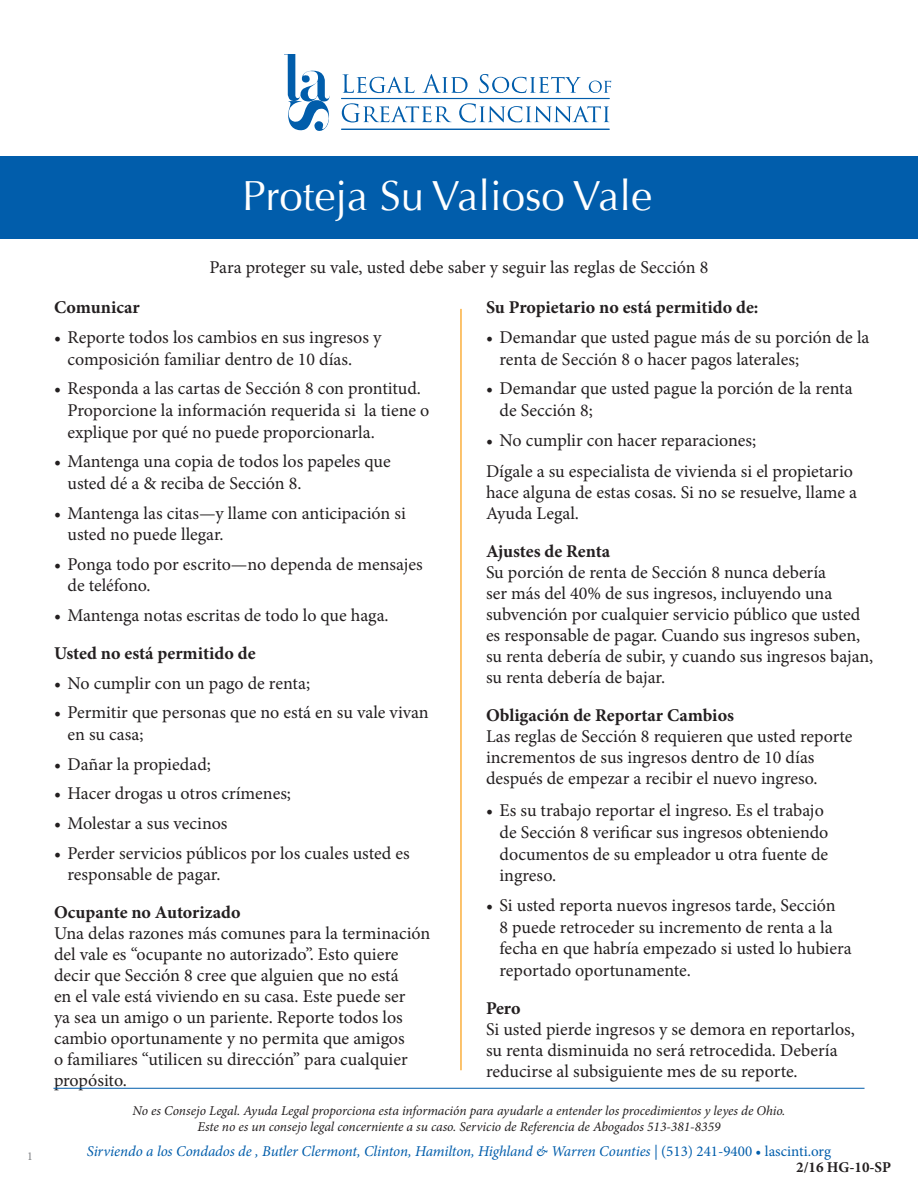
<style>
.page{position:relative;width:918px;height:1188px;background:#fff}
.page>*{position:absolute;margin:0;border:0;box-sizing:border-box;transform-origin:0 0}
.t1{font:42px "Optima";color:#fff}
.body{font:18px/21px "Minion Pro";color:#231f20}
.subhead{font:700 18px "Minion Pro";color:#231f20}
.t2{font:italic 15px "Minion Pro";letter-spacing:-.005em;color:#015dab}
.t3{font:700 15px "Minion Pro";letter-spacing:-.005em;color:#231f20}
.t4{font:italic 13.5px/16.2px "Minion Pro";letter-spacing:-.005em;color:#231f20;text-align:center}
.t5{font:12px "Minion Pro";color:#808285}
.s1{font-style:normal}
</style>
<div class="page">
<svg style="left:284px;top:54px;width:46px;height:77px"></svg>
<svg style="left:342px;top:74px;width:73px;height:19px"></svg>
<svg style="left:422px;top:74px;width:46px;height:19px"></svg>
<svg style="left:479px;top:74px;width:102px;height:19px"></svg>
<svg style="left:589px;top:81px;width:22px;height:12px"></svg>
<svg style="left:342px;top:103px;width:110px;height:19px"></svg>
<svg style="left:459px;top:103px;width:150px;height:19px"></svg>
<hr style="left:341px;top:98px;width:268px;height:1px;background:#015dab">
<hr style="left:341px;top:129px;width:268px;height:1px;background:#015dab">
<div style="left:0;top:156px;width:918px;height:82px;background:#015dab"></div>
<hr style="left:460px;top:309px;width:2px;height:761px;background:#fbb03f">
<hr style="left:53px;top:1088px;width:812px;height:1px;background:#015dab">
<p class="t5" style="left:27px;top:1148px;width:7px">1</p>
<p class="t1" style="left:242px;top:171px;width:412px">Proteja Su Valioso Vale</p>
<p class="body" style="left:210px;top:257px;width:500px">Para proteger su vale, usted debe saber y seguir las reglas de Sección 8</p>
<p class="subhead" style="left:54px;top:295px;width:87px">Comunicar</p>
<p class="body" style="left:68px;top:327px;width:315px;line-height:21.6px;text-indent:-14px">• Reporte todos los cambios en sus ingresos y composición familiar dentro de 10 días.</p>
<p class="body" style="left:68px;top:378px;width:363px;line-height:21.6px;text-indent:-14px">• Responda a las cartas de Sección 8 con prontitud.<br>Proporcione la información requerida si la tiene o explique por qué no puede proporcionarla.</p>
<p class="body" style="left:68px;top:451px;width:325px;line-height:21.6px;text-indent:-14px">• Mantenga una copia de todos los papeles que usted dé a &amp; reciba de Sección 8.</p>
<p class="body" style="left:68px;top:502px;width:340px;line-height:21.6px;text-indent:-14px">• Mantenga las citas—y llame con anticipación si usted no puede llegar.</p>
<p class="body" style="left:68px;top:553px;width:357px;line-height:21.6px;text-indent:-14px">• Ponga todo por escrito—no dependa de mensajes de teléfono.</p>
<p class="body" style="left:54px;top:605px;width:336px">• Mantenga notas escritas de todo lo que haga.</p>
<p class="subhead" style="left:54px;top:640px;width:203px">Usted no está permitido de</p>
<p class="body" style="left:54px;top:672px;width:258px">• No cumplir con un pago de renta;</p>
<p class="body" style="left:68px;top:702px;width:363px;line-height:21.6px;text-indent:-14px">• Permitir que personas que no está en su vale vivan en su casa;</p>
<p class="body" style="left:54px;top:753px;width:158px">• Dañar la propiedad;</p>
<p class="body" style="left:54px;top:783px;width:239px">• Hacer drogas u otros crímenes;</p>
<p class="body" style="left:54px;top:813px;width:175px">• Molestar a sus vecinos</p>
<p class="body" style="left:68px;top:842px;width:344px;line-height:21.6px;text-indent:-14px">• Perder servicios públicos por los cuales usted es responsable de pagar.</p>
<p class="subhead" style="left:54px;top:900px;width:188px">Ocupante no Autorizado</p>
<p class="body" style="left:54px;top:923px;width:378px">Una delas razones más comunes para la terminación del vale es “ocupante no autorizado”. Esto quiere decir que Sección 8 cree que alguien que no está<br>en el vale está viviendo en su casa. Este puede ser<br>ya sea un amigo o un pariente. Reporte todos los cambio oportunamente y no permita que amigos<br>o familiares “utilicen su dirección” para cualquier propósito.</p>
<p class="subhead" style="left:486px;top:295px;width:274px">Su Propietario no está permitido de:</p>
<p class="body" style="left:500px;top:327px;width:372px;line-height:21.6px;text-indent:-14px">• Demandar que usted pague más de su porción de la renta de Sección 8 o hacer pagos laterales;</p>
<p class="body" style="left:500px;top:378px;width:355px;line-height:21.6px;text-indent:-14px">• Demandar que usted pague la porción de la renta de Sección 8;</p>
<p class="body" style="left:486px;top:429px;width:272px">• No cumplir con hacer reparaciones;</p>
<p class="body" style="left:486px;top:461px;width:373px">Dígale a su especialista de vivienda si el propietario hace alguna de estas cosas. Si no se resuelve, llame a<br>Ayuda Legal.</p>
<p class="subhead" style="left:486px;top:539px;width:126px">Ajustes de Renta</p>
<p class="body" style="left:486px;top:562px;width:389px">Su porción de renta de Sección 8 nunca debería<br>ser más del 40% de sus ingresos, incluyendo una subvención por cualquier servicio público que usted es responsable de pagar. Cuando sus ingresos suben, su renta debería de subir, y cuando sus ingresos bajan, su renta debería de bajar.</p>
<p class="subhead" style="left:486px;top:703px;width:250px">Obligación de Reportar Cambios</p>
<p class="body" style="left:486px;top:726px;width:368px">Las reglas de Sección 8 requieren que usted reporte incrementos de sus ingresos dentro de 10 días después de empezar a recibir el nuevo ingreso.</p>
<p class="body" style="left:500px;top:800px;width:330px;line-height:21.6px;text-indent:-14px">• Es su trabajo reportar el ingreso. Es el trabajo de Sección 8 verificar sus ingresos obteniendo documentos de su empleador u otra fuente de ingreso.</p>
<p class="body" style="left:500px;top:894px;width:354px;line-height:21.6px;text-indent:-14px">• Si usted reporta nuevos ingresos tarde, Sección<br>8 puede retroceder su incremento de renta a la fecha en que habría empezado si usted lo hubiera reportado oportunamente.</p>
<p class="subhead" style="left:486px;top:995px;width:36px">Pero</p>
<p class="body" style="left:486px;top:1018px;width:370px">Si usted pierde ingresos y se demora en reportarlos, su renta disminuida no será retrocedida. Debería reducirse al subsiguiente mes de su reporte.</p>
<p class="t4" style="left:133px;top:1103px;width:654px">No es Consejo Legal. Ayuda Legal proporciona esta información para ayudarle a entender los procedimientos y leyes de Ohio.<br>Este no es un consejo legal concerniente a su caso. Servicio de Referencia de Abogados 513-381-8359</p>
<p class="t2" style="left:87px;top:1141px;width:746px">Sirviendo a los Condados de , Butler Clermont, Clinton, Hamilton, Highland &amp; Warren Counties | <span class="s1">(513) 241-9400 • lascinti.org</span></p>
<p class="t3" style="left:796px;top:1157px;width:96px">2/16 HG-10-SP</p>
</div>
